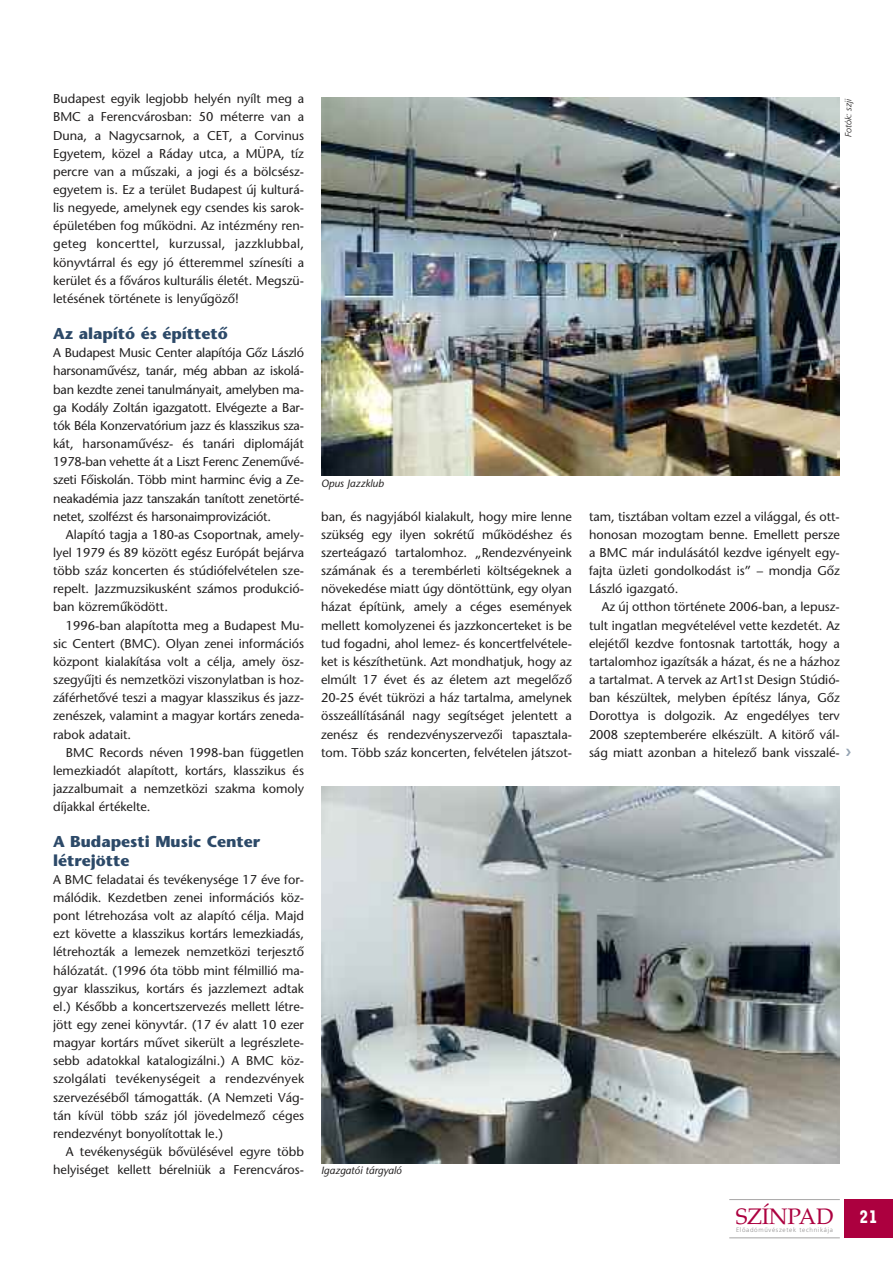
<style>
.page{position:relative;width:893px;height:1263px;background:#fff}
.page>*{position:absolute;margin:0;border:0;box-sizing:border-box;transform-origin:0 0}
.t1{font:22.35px "H Palatino Roman";letter-spacing:-.01em;color:#ac003f}
.t2{font:700 15.75px/18.1px "Stone Sans";color:#2c4968}
.t3{font:12.75px/18.1px "Stone Sans";color:#211f1f;text-align:justify}
.t4{font:italic 10.5px "Stone Sans";letter-spacing:-.005em;color:#211f1f}
.t5{font:9px "Frutiger LI";color:#211f1f}
.t6{font:6.3px "Frutiger L";letter-spacing:.105em;color:#908f8f}
.s1{font-family:"Tarzana Narrow H Bold";font-size:21px;color:#fff}
</style>
<div class="page">
<div style="left:844px;top:1199px;width:49px;height:39px;background:#ac003f"></div>
<hr style="left:729px;top:1199px;width:111px;height:1px;background:#a6a5a5">
<hr style="left:729px;top:1237px;width:111px;height:1px;background:#a6a5a5">
<img style="left:321px;top:97px;width:519px;height:379px">
<img style="left:321px;top:787px;width:519px;height:377px">
<p class="t3" style="left:53px;top:91px;width:252px">Budapest egyik legjobb helyén nyílt meg a BMC a Ferencvárosban: 50 méterre van a Duna, a Nagycsarnok, a CET, a Corvinus Egyetem, közel a Ráday utca, a MÜPA, tíz percre van a mûszaki, a jogi és a bölcsész&shy;egyetem is. Ez a terület Budapest új kulturá&shy;lis negyede, amelynek egy csendes kis sarok&shy;épületében fog mûködni. Az intézmény ren&shy;geteg koncerttel, kurzussal, jazzklubbal, könyvtárral és egy jó étteremmel színesíti a kerület és a fôváros kulturális életét. Megszü&shy;letésének története is lenyûgözô!</p>
<p class="t2" style="left:53px;top:326px;width:176px">Az alapító és építtetô</p>
<p class="t3" style="left:53px;top:345px;width:252px">A Budapest Music Center alapítója Gôz László harsonamûvész, tanár, még abban az iskolá&shy;ban kezdte zenei tanulmányait, amelyben ma&shy;ga Kodály Zoltán igazgatott. Elvégezte a Bar&shy;tók Béla Konzervatórium jazz és klasszikus sza&shy;kát, harsonamûvész- és tanári diplomáját 1978-ban vehette át a Liszt Ferenc Zenemûvé&shy;szeti Fôiskolán. Több mint harminc évig a Ze&shy;neakadémia jazz tanszakán tanított zenetörté&shy;netet, szolfézst és harsonaimprovizációt.</p>
<p class="t3" style="left:53px;top:527px;width:252px;text-indent:13px">Alapító tagja a 180-as Csoportnak, amely&shy;lyel 1979 és 89 között egész Európát bejárva több száz koncerten és stúdiófelvételen sze&shy;repelt. Jazzmuzsikusként számos produkció&shy;ban közremûködött.</p>
<p class="t3" style="left:53px;top:617px;width:252px;text-indent:13px">1996-ban alapította meg a Budapest Mu&shy;sic Centert (BMC). Olyan zenei információs központ kialakítása volt a célja, amely ösz&shy;szegyûjti és nemzetközi viszonylatban is hoz&shy;záférhetôvé teszi a magyar klasszikus és jazz&shy;zenészek, valamint a magyar kortárs zeneda&shy;rabok adatait.</p>
<p class="t3" style="left:53px;top:744px;width:252px;text-indent:13px">BMC Records néven 1998-ban független lemezkiadót alapított, kortárs, klasszikus és jazzalbumait a nemzetközi szakma komoly díjakkal értékelte.</p>
<p class="t2" style="left:53px;top:834px;width:209px">A Budapesti Music Center létrejötte</p>
<p class="t3" style="left:53px;top:871px;width:252px">A BMC feladatai és tevékenysége 17 éve for&shy;málódik. Kezdetben zenei információs köz&shy;pont létrehozása volt az alapító célja. Majd ezt követte a klasszikus kortárs lemezkiadás, létrehozták a lemezek nemzetközi terjesztô hálózatát. (1996 óta több mint félmillió ma&shy;gyar klasszikus, kortárs és jazzlemezt adtak el.) Késôbb a koncertszervezés mellett létre&shy;jött egy zenei könyvtár. (17 év alatt 10 ezer magyar kortárs mûvet sikerült a legrészlete&shy;sebb adatokkal katalogizálni.) A BMC köz&shy;szolgálati tevékenységeit a rendezvények szervezésébôl támogatták. (A Nemzeti Vág&shy;tán kívül több száz jól jövedelmezô céges rendezvényt bonyolítottak le.)</p>
<p class="t3" style="left:53px;top:1144px;width:252px;text-align:right">A tevékenységük bôvülésével egyre több helyiséget kellett bérelniük a Ferencváros-</p>
<p class="t4" style="left:321px;top:480px;width:64px">Opus Jazzklub</p>
<p class="t5" style="left:843px;top:137px;width:40px;rotate:-90deg">Fotók: szji</p>
<p class="t3" style="left:321px;top:508px;width:252px">ban, és nagyjából kialakult, hogy mire lenne szükség egy ilyen sokrétû mûködéshez és szerteágazó tartalomhoz. „Rendezvényeink számának és a terembérleti költségeknek a növekedése miatt úgy döntöttünk, egy olyan házat építünk, amely a céges események mellett komolyzenei és jazzkoncerteket is be tud fogadni, ahol lemez- és koncertfelvétele&shy;ket is készíthetünk. Azt mondhatjuk, hogy az elmúlt 17 évet és az életem azt megelôzô 20-25 évét tükrözi a ház tartalma, amelynek összeállításánál nagy segítséget jelentett a zenész és rendezvényszervezôi tapasztala&shy;tom. Több száz koncerten, felvételen játszot-</p>
<p class="t3" style="left:589px;top:508px;width:252px">tam, tisztában voltam ezzel a világgal, és ott&shy;honosan mozogtam benne. Emellett persze a BMC már indulásától kezdve igényelt egy&shy;fajta üzleti gondolkodást is” – mondja Gôz László igazgató.</p>
<p class="t3" style="left:589px;top:599px;width:252px;text-indent:13px">Az új otthon története 2006-ban, a lepusz&shy;tult ingatlan megvételével vette kezdetét. Az elejétôl kezdve fontosnak tartották, hogy a tartalomhoz igazítsák a házat, és ne a házhoz a tartalmat. A tervek az Art1st Design Stúdió&shy;ban készültek, melyben építész lánya, Gôz Dorottya is dolgozik. Az engedélyes terv 2008 szeptemberére elkészült. A kitörô vál&shy;ság miatt azonban a hitelezô bank visszalé-</p>
<p class="t4" style="left:321px;top:1166px;width:82px">Igazgatói tárgyaló</p>
<h1 class="t1" style="left:736px;top:1203px;width:144px">SZÍNPAD <span class="s1">21</span></h1>
<p class="t6" style="left:736px;top:1226px;width:98px">Elôadómûvészetek technikája</p>
</div>
